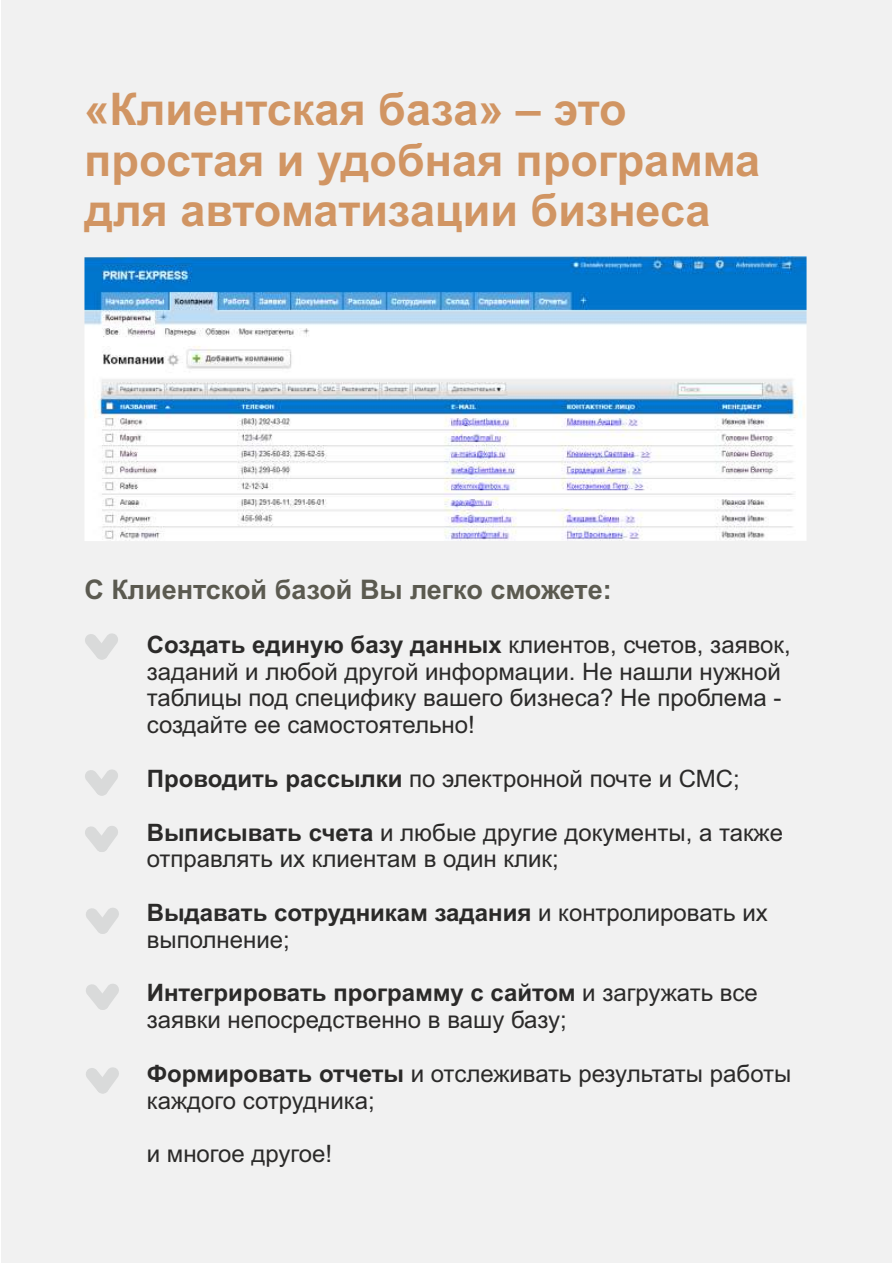
<style>
.page{position:relative;width:893px;height:1263px;background:#fff}
.page>*{position:absolute;margin:0;border:0;box-sizing:border-box;transform-origin:0 0}
.t1{font:700 45px/50.2px "Arial";color:#d19563}
.t2{font:700 27px "Arial";color:#5b5a50}
.t3{font:24px/26.8px "Arial";color:#2b2a29}
.s1{font-weight:700}
</style>
<div class="page">
<div style="left:1px;top:0;width:891px;height:1263px;background:#f1f1f1"></div>
<img style="left:84px;top:256px;width:722px;height:285px">
<svg style="left:85px;top:769px;width:33px;height:27px"></svg>
<svg style="left:85px;top:826px;width:33px;height:26px"></svg>
<svg style="left:86px;top:908px;width:33px;height:26px"></svg>
<svg style="left:86px;top:984px;width:33px;height:26px"></svg>
<svg style="left:86px;top:1067px;width:33px;height:27px"></svg>
<svg style="left:85px;top:633px;width:33px;height:27px"></svg>
<h1 class="t1" style="left:84px;top:89px;width:677px">«Клиентская база» – это простая и удобная программа для автоматизации бизнеса</h1>
<p class="t2" style="left:84px;top:579px;width:529px">С Клиентской базой Вы легко сможете:</p>
<p class="t3" style="left:147px;top:633px;width:645px"><span class="s1">Создать единую базу данных</span> клиентов, счетов, заявок, заданий и любой другой информации. Не нашли нужной таблицы под специфику вашего бизнеса? Не проблема - создайте ее самостоятельно!</p>
<p class="t3" style="left:147px;top:767px;width:595px"><span class="s1">Проводить рассылки</span> по электронной почте и СМС;</p>
<p class="t3" style="left:147px;top:821px;width:638px"><span class="s1">Выписывать счета</span> и любые другие документы, а также отправлять их клиентам в один клик;</p>
<p class="t3" style="left:147px;top:901px;width:622px"><span class="s1">Выдавать сотрудникам задания</span> и контролировать их выполнение;</p>
<p class="t3" style="left:147px;top:982px;width:612px"><span class="s1">Интегрировать программу с сайтом</span> и загружать все заявки непосредственно в вашу базу;</p>
<p class="t3" style="left:147px;top:1062px;width:646px"><span class="s1">Формировать отчеты</span> и отслеживать результаты работы каждого сотрудника;</p>
<p class="t3" style="left:147px;top:1143px;width:187px">и многое другое!</p>
</div>
